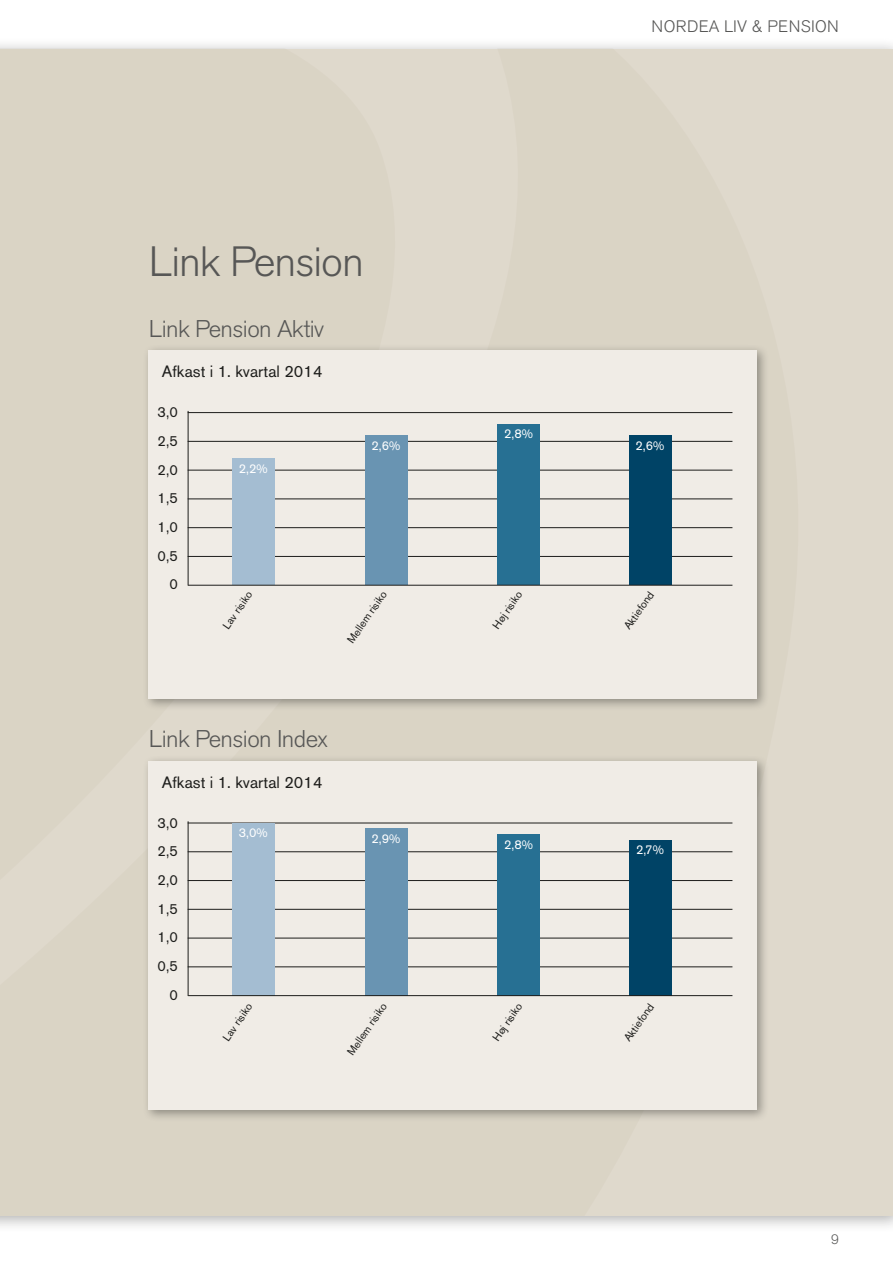
<style>
.page{position:relative;width:893px;height:1263px;background:#fff}
.page>*{position:absolute;margin:0;border:0;box-sizing:border-box;transform-origin:0 0}
.Main_heading__inside{font:300 42px "Akzidenz Grotesk BE";letter-spacing:-.025em;color:#575756}
.Main_heading__inside-2{font:300 24px "Akzidenz Grotesk BE";letter-spacing:-.025em;color:#575756}
.t1{font:300 16.5px "Akzidenz Grotesk BE";letter-spacing:.02em;color:#575756}
.t2{font:16.35px "Akzidenz Grotesk BE";color:#1d1d1b}
.t3{font:14.55px "Akzidenz Grotesk BE";color:#1d1d1b}
.t4{font:300 13.5px "Akzidenz Grotesk BE";color:#575756}
.t5{font:12.75px "Akzidenz Grotesk BE";color:#fff}
.t6{font:10.95px "Akzidenz Grotesk BE";color:#1d1d1b}
</style>
<div class="page">
<div style="left:0;top:38px;width:893px;height:1195px;background:#1d1d1b;opacity:.35"></div>
<div style="left:0;top:49px;width:892px;height:1166px;background:#dad4c5"></div>
<div style="left:143px;top:344px;width:626px;height:367px;background:#1d1d1b;opacity:.4"></div>
<div style="left:149px;top:350px;width:608px;height:349px;background:#f0ece6"></div>
<hr style="left:188px;top:411px;width:1px;height:175px;background:#1d1d1b">
<hr style="left:188px;top:556px;width:544px;height:1px;background:#1d1d1b">
<hr style="left:188px;top:527px;width:544px;height:1px;background:#1d1d1b">
<hr style="left:188px;top:499px;width:544px;height:1px;background:#1d1d1b">
<hr style="left:188px;top:470px;width:544px;height:1px;background:#1d1d1b">
<hr style="left:188px;top:412px;width:544px;height:1px;background:#1d1d1b">
<hr style="left:188px;top:441px;width:544px;height:1px;background:#1d1d1b">
<div style="left:143px;top:755px;width:626px;height:367px;background:#1d1d1b;opacity:.4"></div>
<div style="left:149px;top:761px;width:608px;height:348px;background:#f0ece6"></div>
<hr style="left:188px;top:821px;width:1px;height:175px;background:#1d1d1b">
<hr style="left:188px;top:966px;width:544px;height:1px;background:#1d1d1b">
<hr style="left:188px;top:938px;width:544px;height:1px;background:#1d1d1b">
<hr style="left:188px;top:909px;width:544px;height:1px;background:#1d1d1b">
<hr style="left:188px;top:880px;width:544px;height:1px;background:#1d1d1b">
<hr style="left:188px;top:851px;width:544px;height:1px;background:#1d1d1b">
<hr style="left:188px;top:823px;width:544px;height:1px;background:#1d1d1b">
<div style="left:629px;top:436px;width:42px;height:149px;background:#004366"></div>
<div style="left:629px;top:840px;width:42px;height:156px;background:#004366"></div>
<div style="left:497px;top:424px;width:43px;height:161px;background:#277093"></div>
<div style="left:497px;top:835px;width:43px;height:161px;background:#277093"></div>
<div style="left:365px;top:436px;width:42px;height:149px;background:#6994b2"></div>
<div style="left:365px;top:829px;width:42px;height:167px;background:#6994b2"></div>
<div style="left:232px;top:459px;width:43px;height:126px;background:#a4bdd2"></div>
<div style="left:232px;top:823px;width:43px;height:173px;background:#a4bdd2"></div>
<hr style="left:188px;top:585px;width:544px;height:1px;background:#1d1d1b">
<hr style="left:188px;top:995px;width:544px;height:1px;background:#1d1d1b">
<p class="Main_heading__inside" style="left:149px;top:238px;width:217px">Link Pension</p>
<p class="Main_heading__inside-2" style="left:149px;top:315px;width:177px">Link Pension Aktiv</p>
<p class="t2" style="left:162px;top:362px;width:162px">Afkast i 1. kvartal 2014</p>
<p class="t3" style="left:158px;top:404px;width:22px">3,0</p>
<p class="t3" style="left:158px;top:432px;width:22px">2,5</p>
<p class="t3" style="left:158px;top:461px;width:22px">2,0</p>
<p class="t3" style="left:158px;top:490px;width:22px">1,5</p>
<p class="t3" style="left:158px;top:518px;width:22px">1,0</p>
<p class="t3" style="left:158px;top:547px;width:22px">0,5</p>
<p class="t3" style="left:169px;top:576px;width:10px">0</p>
<p class="t5" style="left:239px;top:460px;width:31px">2,2%</p>
<p class="t6" style="left:220px;top:624px;width:44px;rotate:-55deg">Lav risiko</p>
<p class="t5" style="left:371px;top:437px;width:31px">2,6%</p>
<p class="t6" style="left:344px;top:638px;width:62px;rotate:-55deg">Mellem risiko</p>
<p class="Main_heading__inside-2" style="left:149px;top:725px;width:181px">Link Pension Index</p>
<p class="t2" style="left:162px;top:772px;width:162px">Afkast i 1. kvartal 2014</p>
<p class="t3" style="left:158px;top:814px;width:22px">3,0</p>
<p class="t3" style="left:158px;top:843px;width:22px">2,5</p>
<p class="t3" style="left:158px;top:871px;width:22px">2,0</p>
<p class="t3" style="left:158px;top:900px;width:22px">1,5</p>
<p class="t3" style="left:158px;top:929px;width:22px">1,0</p>
<p class="t3" style="left:158px;top:957px;width:22px">0,5</p>
<p class="t3" style="left:169px;top:986px;width:10px">0</p>
<p class="t5" style="left:239px;top:825px;width:31px">3,0%</p>
<p class="t6" style="left:220px;top:1036px;width:44px;rotate:-55deg">Lav risiko</p>
<p class="t5" style="left:371px;top:830px;width:31px">2,9%</p>
<p class="t6" style="left:344px;top:1050px;width:62px;rotate:-55deg">Mellem risiko</p>
<h3 class="t1" style="left:652px;top:17px;width:189px">NORDEA LIV &amp; PENSION</h3>
<p class="t5" style="left:504px;top:426px;width:31px">2,8%</p>
<p class="t5" style="left:635px;top:437px;width:31px">2,6%</p>
<p class="t6" style="left:490px;top:624px;width:45px;rotate:-55deg">Høj risiko</p>
<p class="t6" style="left:621px;top:624px;width:45px;rotate:-55deg">Aktiefond</p>
<p class="t5" style="left:504px;top:836px;width:31px">2,8%</p>
<p class="t5" style="left:636px;top:842px;width:30px">2,7%</p>
<p class="t6" style="left:490px;top:1036px;width:45px;rotate:-55deg">Høj risiko</p>
<p class="t6" style="left:621px;top:1036px;width:45px;rotate:-55deg">Aktiefond</p>
<p class="t4" style="left:831px;top:1232px;width:9px">9</p>
</div>
